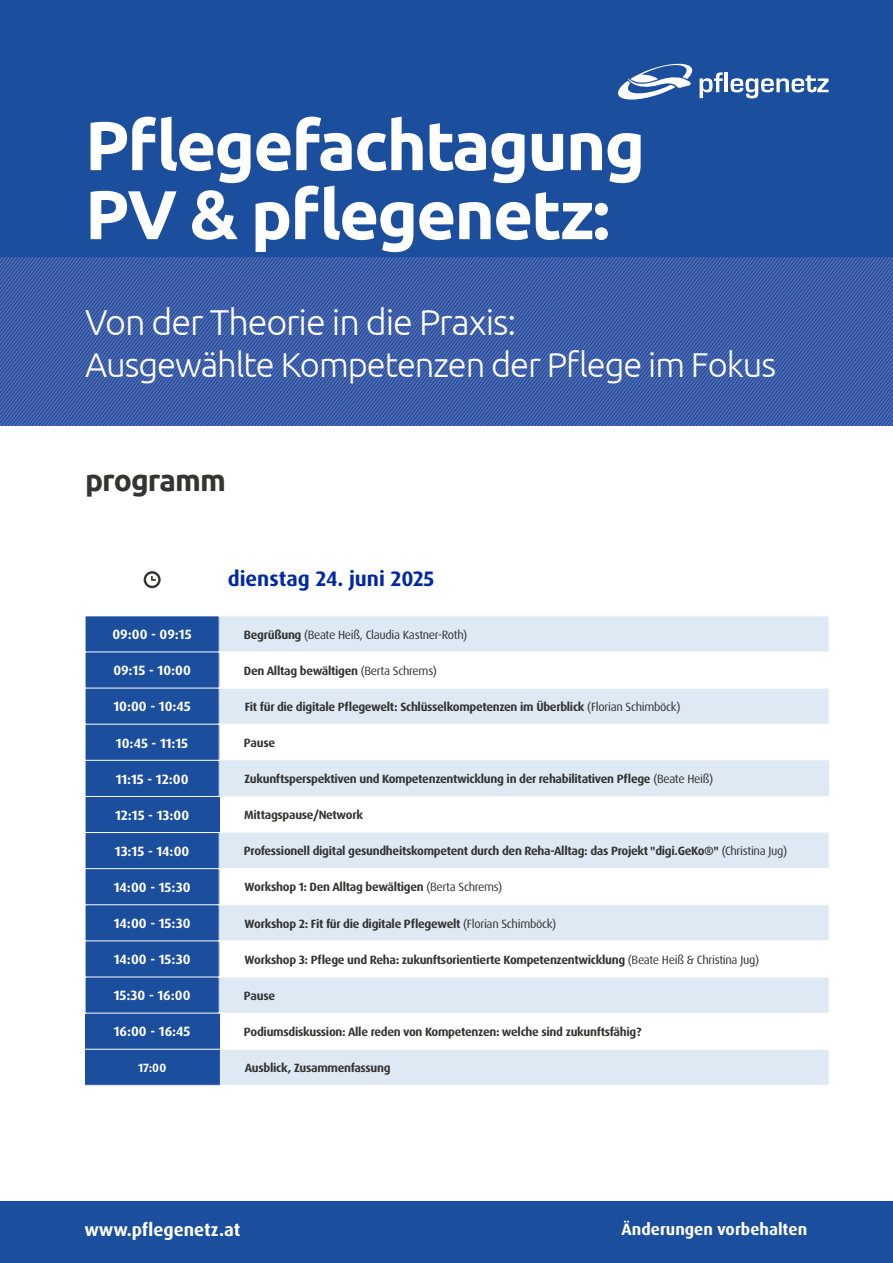
<style>
.page{position:relative;width:893px;height:1263px;background:#fff}
.page>*{position:absolute;margin:0;border:0;box-sizing:border-box;transform-origin:0 0}
.t1{font:700 69px/69px "Ubuntu";letter-spacing:-.03em;color:#fff}
.t2{font:300 36px "Ubuntu";letter-spacing:-.03em;color:#fff}
.t3{font:300 34.5px "Ubuntu";letter-spacing:-.03em;color:#fff}
.t4{font:700 30px "Ubuntu";letter-spacing:-.03em;color:#343433}
.t5{font:700 21px "Dax Pro";color:#0129a1}
.t6{font:700 18px "Dax Pro";color:#fff}
.t7{font:700 16.5px "Dax Pro";color:#fff}
.t8{font:700 13.5px "Dax Pro";color:#fff}
.t9{font:700 12px "Dax Pro";letter-spacing:-.025em;color:#343433}
.t10{font:12px "Dax Pro";letter-spacing:-.025em;color:#343433}
.t11{font:700 12px "Dax Pro";color:#fff}
.s1{font-weight:700}
.s2{font-weight:400}
</style>
<div class="page">
<div style="left:0;top:0;width:893px;height:426px;background:#1b4e9d"></div>
<img style="left:0;top:258px;width:893px;height:168px">
<div style="left:0;top:1201px;width:893px;height:62px;background:#1b4e9d"></div>
<svg style="left:618px;top:63px;width:75px;height:37px"></svg>
<svg style="left:700px;top:72px;width:23px;height:26px"></svg>
<hr style="left:724px;top:73px;width:4px;height:19px;background:#fff">
<svg style="left:731px;top:75px;width:97px;height:23px"></svg>
<div style="left:85px;top:616px;width:134px;height:469px;background:#1b4e9d"></div>
<svg style="left:219px;top:616px;width:610px;height:469px;fill:#dfe9f4"></svg>
<hr style="left:85px;top:564px;width:1px;height:449px;background:#fff">
<hr style="left:219px;top:616px;width:1px;height:181px;background:#fff">
<hr style="left:219px;top:832px;width:1px;height:181px;background:#fff">
<hr style="left:85px;top:652px;width:744px;height:1px;background:#fff">
<hr style="left:85px;top:688px;width:744px;height:1px;background:#fff">
<hr style="left:85px;top:724px;width:744px;height:1px;background:#fff">
<hr style="left:85px;top:760px;width:134px;height:1px;background:#fff">
<hr style="left:85px;top:796px;width:134px;height:1px;background:#fff">
<hr style="left:85px;top:832px;width:134px;height:1px;background:#fff">
<hr style="left:85px;top:868px;width:744px;height:1px;background:#fff">
<hr style="left:85px;top:904px;width:744px;height:1px;background:#fff">
<hr style="left:85px;top:940px;width:744px;height:1px;background:#fff">
<hr style="left:85px;top:976px;width:744px;height:1px;background:#fff">
<hr style="left:85px;top:1013px;width:744px;height:1px;background:#fff">
<hr style="left:85px;top:1049px;width:744px;height:1px;background:#fff">
<svg style="left:144px;top:571px;width:17px;height:17px"></svg>
<h1 class="t1" style="left:85px;top:115px;width:562px">Pflegefachtagung<br>PV &amp; pflegenetz:</h1>
<h2 class="t2" style="left:85px;top:307px;width:433px">Von der Theorie in die Praxis:</h2>
<h3 class="t3" style="left:85px;top:350px;width:693px">Ausgewählte Kompetenzen der Pflege im Fokus</h3>
<h3 class="t4" style="left:85px;top:467px;width:142px">programm</h3>
<h3 class="t5" style="left:228px;top:569px;width:208px">dienstag 24. juni 2025</h3>
<p class="t8" style="left:113px;top:629px;width:81px">09:00 - 09:15</p>
<p class="t10" style="left:244px;top:629px;width:225px"><span class="s1">Begrüßung</span> (Beate Heiß, Claudia Kastner-Roth)</p>
<p class="t8" style="left:113px;top:665px;width:79px">09:15 - 10:00</p>
<p class="t9" style="left:244px;top:665px;width:194px">Den Alltag bewältigen <span class="s2">(Berta Schrems)</span></p>
<p class="t8" style="left:113px;top:701px;width:79px">10:00 - 10:45</p>
<p class="t9" style="left:245px;top:701px;width:437px">Fit für die digitale Pflegewelt: Schlüsselkompetenzen im Überblick <span class="s2">(Florian Schimböck)</span></p>
<p class="t8" style="left:116px;top:737px;width:74px">10:45 - 11:15</p>
<p class="t9" style="left:244px;top:737px;width:33px">Pause</p>
<p class="t8" style="left:116px;top:773px;width:74px">11:15 - 12:00</p>
<p class="t9" style="left:245px;top:774px;width:470px">Zukunftsperspektiven und Kompetenzentwicklung in der rehabilitativen Pflege <span class="s2">(Beate Heiß)</span></p>
<p class="t8" style="left:115px;top:809px;width:76px">12:15 - 13:00</p>
<p class="t9" style="left:244px;top:810px;width:120px">Mittagspause/Network</p>
<p class="t8" style="left:115px;top:845px;width:76px">13:15 - 14:00</p>
<p class="t9" style="left:244px;top:846px;width:545px">Professionell digital gesundheitskompetent durch den Reha-Alltag: das Projekt "digi.GeKo®" <span class="s2">(Christina Jug)</span></p>
<p class="t8" style="left:114px;top:881px;width:78px">14:00 - 15:30</p>
<p class="t9" style="left:244px;top:882px;width:259px">Workshop 1: Den Alltag bewältigen <span class="s2">(Berta Schrems)</span></p>
<p class="t8" style="left:114px;top:917px;width:78px">14:00 - 15:30</p>
<p class="t9" style="left:244px;top:918px;width:313px">Workshop 2: Fit für die digitale Pflegewelt <span class="s2">(Florian Schimböck)</span></p>
<p class="t8" style="left:114px;top:954px;width:78px">14:00 - 15:30</p>
<p class="t9" style="left:244px;top:954px;width:516px">Workshop 3: Pflege und Reha: zukunftsorientierte Kompetenzentwicklung <span class="s2">(Beate Heiß &amp; Christina Jug)</span></p>
<p class="t8" style="left:114px;top:990px;width:78px">15:30 - 16:00</p>
<p class="t9" style="left:244px;top:990px;width:33px">Pause</p>
<p class="t8" style="left:114px;top:1026px;width:78px">16:00 - 16:45</p>
<p class="t9" style="left:244px;top:1026px;width:399px">Podiumsdiskussion: Alle reden von Kompetenzen: welche sind zukunftsfähig?</p>
<p class="t11" style="left:138px;top:1062px;width:30px">17:00</p>
<p class="t9" style="left:245px;top:1062px;width:147px">Ausblick, Zusammenfassung</p>
<h3 class="t6" style="left:84px;top:1222px;width:157px">www.pflegenetz.at</h3>
<h3 class="t7" style="left:621px;top:1222px;width:187px">Änderungen vorbehalten</h3>
</div>
